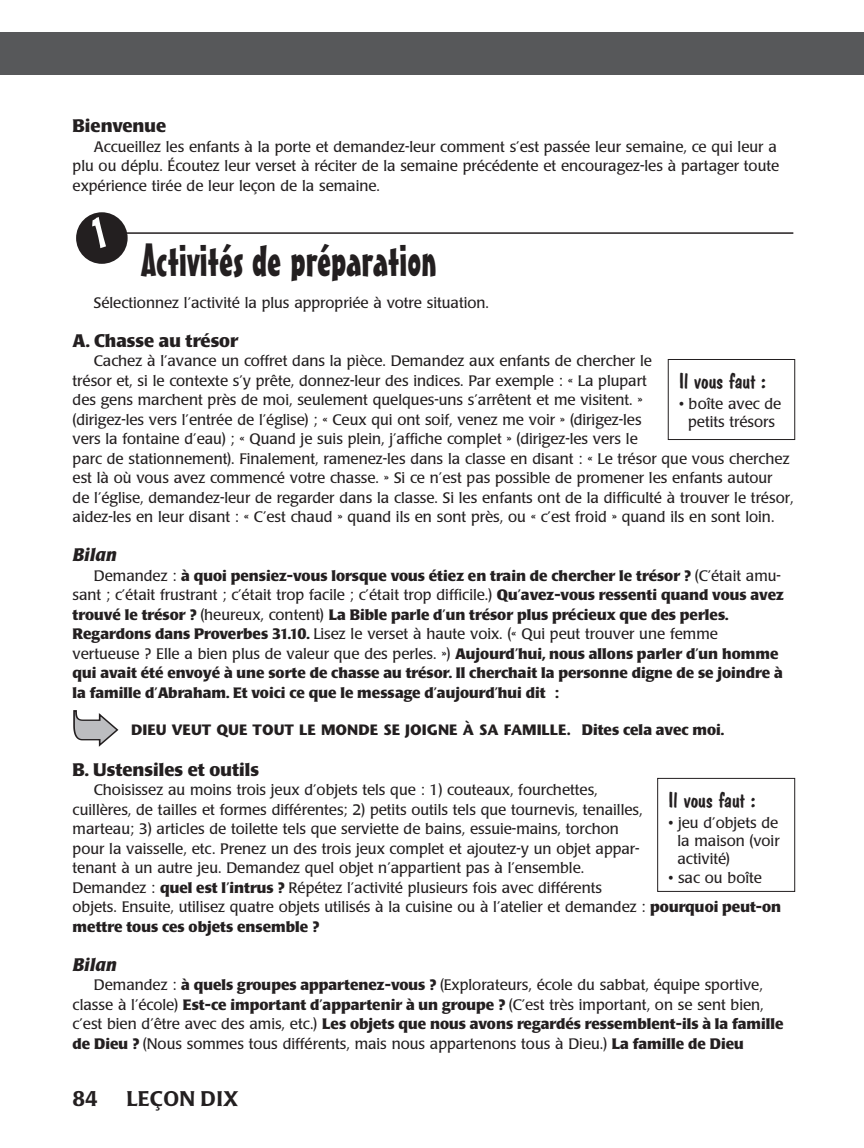
<style>
.page{position:relative;width:864px;height:1148px;background:#fff}
.page>*{position:absolute;margin:0;border:0;box-sizing:border-box;transform-origin:0 0}
.t1{font:45px "Mister Earl BT";color:#231f20}
.t2{font:21px "Dom Casual D";color:#231f20;scale:1.05 1}
.t3{font:500 21px "Poppl Laudatio";letter-spacing:.02em;color:#231f20}
.t4{font:700 18px "Poppl Laudatio";color:#231f20}
.t5{font:italic 700 18px "Poppl Laudatio";color:#231f20}
.t6{font:15px/19.5px "Poppl Laudatio";color:#231f20}
.t7{font:700 15px/19.5px "Poppl Laudatio";color:#231f20}
.t8{font:700 15px "Stone Sans";color:#231f20}
.s1{font-weight:400}
.s2{font-family:"Poppl Laudatio"}
.s3{font-weight:700}
</style>
<div class="page">
<div style="left:76px;top:212px;width:52px;height:52px;background:#231f20;border-radius:50%"></div>
<hr style="left:125px;top:232px;width:668px;height:2px;background:#231f20">
<div style="left:0;top:32px;width:864px;height:42px;background:#57585a"></div>
<div style="left:668px;top:359px;width:127px;height:81px;border:1px solid #231f20"></div>
<div style="left:657px;top:778px;width:138px;height:113px;border:1px solid #231f20"></div>
<svg style="left:73px;top:710px;width:45px;height:36px"></svg>
<p class="t4" style="left:73px;top:119px;width:95px">Bienvenue</p>
<p class="t6" style="left:73px;top:138px;width:708px;text-indent:21px">Accueillez les enfants à la porte et demandez-leur comment s’est passée leur semaine, ce qui leur a plu ou déplu. Écoutez leur verset à réciter de la semaine précédente et encouragez-les à partager toute expérience tirée de leur leçon de la semaine.</p>
<h1 class="t1" style="left:141px;top:243px;width:297px">Activités de préparation</h1>
<p class="t6" style="left:94px;top:294px;width:397px">Sélectionnez l’activité la plus appropriée à votre situation.</p>
<p class="t4" style="left:73px;top:333px;width:167px">A. Chasse au trésor</p>
<p class="t6" style="left:73px;top:353px;width:722px;text-indent:21px">Cachez à l’avance un coffret dans la pièce. Demandez aux enfants de chercher le<br>trésor et, si le contexte s’y prête, donnez-leur des indices. Par exemple : « La plupart<br>des gens marchent près de moi, seulement quelques-uns s’arrêtent et me visitent. »<br>(dirigez-les vers l’entrée de l’église) ; « Ceux qui ont soif, venez me voir » (dirigez-les<br>vers la fontaine d’eau) ; « Quand je suis plein, j’affiche complet » (dirigez-les vers le<br>parc de stationnement). Finalement, ramenez-les dans la classe en disant : « Le trésor que vous cherchez est là où vous avez commencé votre chasse. » Si ce n’est pas possible de promener les enfants autour<br>de l’église, demandez-leur de regarder dans la classe. Si les enfants ont de la difficulté à trouver le trésor, aidez-les en leur disant : « C’est chaud » quand ils en sont près, ou « c’est froid » quand ils en sont loin.</p>
<p class="t5" style="left:73px;top:548px;width:46px">Bilan</p>
<p class="t7" style="left:73px;top:567px;width:713px;text-indent:21px"><span class="s1">Demandez :</span> à quoi pensiez-vous lorsque vous étiez en train de chercher le trésor ? <span class="s1">(C’était amu&shy;sant ; c’était frustrant ; c’était trop facile ; c’était trop difficile.)</span> Qu’avez-vous ressenti quand vous avez trouvé le trésor ? <span class="s1">(heureux, content)</span> La Bible parle d’un trésor plus précieux que des perles.<br>Regardons dans Proverbes 31.10. <span class="s1">Lisez le verset à haute voix. (« Qui peut trouver une femme vertueuse ? Elle a bien plus de valeur que des perles. »)</span> Aujourd’hui, nous allons parler d’un homme qui avait été envoyé à une sorte de chasse au trésor. Il cherchait la personne digne de se joindre à la famille d’Abraham. Et voici ce que le message d’aujourd’hui dit :</p>
<p class="t8" style="left:131px;top:724px;width:594px">DIEU VEUT QUE TOUT LE MONDE SE JOIGNE À SA FAMILLE. <span class="s2">Dites cela avec moi.</span></p>
<p class="t4" style="left:73px;top:762px;width:188px">B. Ustensiles et outils</p>
<p class="t6" style="left:73px;top:782px;width:710px;text-indent:21px">Choisissez au moins trois jeux d’objets tels que : 1) couteaux, fourchettes,<br>cuillères, de tailles et formes différentes; 2) petits outils tels que tournevis, tenailles,<br>marteau; 3) articles de toilette tels que serviette de bains, essuie-mains, torchon<br>pour la vaisselle, etc. Prenez un des trois jeux complet et ajoutez-y un objet appar-<br>tenant à un autre jeu. Demandez quel objet n’appartient pas à l’ensemble.<br>Demandez : <span class="s3">quel est l’intrus ?</span> Répétez l’activité plusieurs fois avec différents<br>objets. Ensuite, utilisez quatre objets utilisés à la cuisine ou à l’atelier et demandez : <span class="s3">pourquoi peut-on mettre tous ces objets ensemble ?</span></p>
<p class="t5" style="left:73px;top:957px;width:46px">Bilan</p>
<p class="t6" style="left:73px;top:977px;width:713px;text-indent:21px">Demandez : <span class="s3">à quels groupes appartenez-vous ?</span> (Explorateurs, école du sabbat, équipe sportive, classe à l’école) <span class="s3">Est-ce important d’appartenir à un groupe ?</span> (C’est très important, on se sent bien, c’est bien d’être avec des amis, etc.) <span class="s3">Les objets que nous avons regardés ressemblent-ils à la famille de Dieu ?</span> (Nous sommes tous différents, mais nous appartenons tous à Dieu.) <span class="s3">La famille de Dieu</span></p>
<h2 class="t2" style="left:679px;top:368px;width:84px">Il vous faut :</h2>
<p class="t6" style="left:679px;top:396px;width:104px;line-height:18.3px;text-align:center">• boîte avec de petits trésors</p>
<h2 class="t2" style="left:669px;top:787px;width:84px">Il vous faut :</h2>
<p class="t6" style="left:678px;top:814px;width:104px;line-height:18.3px;text-align:justify;text-indent:-9px">• jeu d’objets de la maison (voir activité)</p>
<p class="t6" style="left:669px;top:869px;width:95px">• sac ou boîte</p>
<h2 class="t3" style="left:73px;top:1090px;width:27px">84</h2>
<h2 class="t3" style="left:127px;top:1090px;width:113px">LEÇON DIX</h2>
</div>
